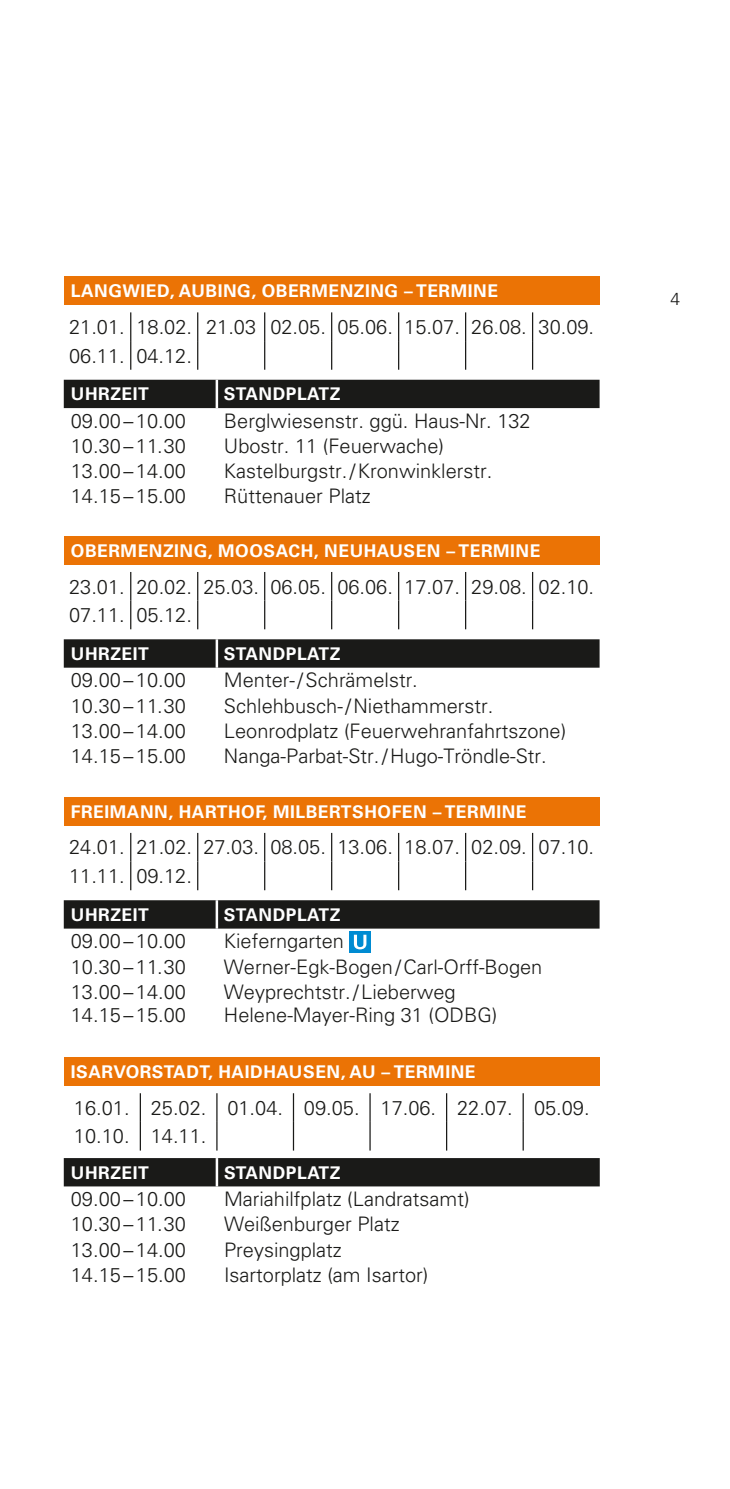
<style>
.page{position:relative;width:730px;height:1489px;background:#fff}
.page>*{position:absolute;margin:0;border:0;box-sizing:border-box;transform-origin:0 0}
.t1{font:300 20px/28.8px "Univers LT Std";color:#1a1a18}
.t2{font:700 17.5px "Univers LT Std";letter-spacing:.03em;color:#fff}
.t3{font:300 17.5px "Univers LT Std";color:#1a1a18}
</style>
<div class="page">
<div style="left:64px;top:276px;width:536px;height:29px;background:#eb7305"></div>
<svg style="left:130px;top:312px;width:1px;height:58px"></svg>
<svg style="left:197px;top:312px;width:1px;height:58px"></svg>
<svg style="left:264px;top:312px;width:1px;height:58px"></svg>
<svg style="left:331px;top:312px;width:1px;height:58px"></svg>
<svg style="left:398px;top:312px;width:1px;height:58px"></svg>
<svg style="left:465px;top:312px;width:1px;height:58px"></svg>
<svg style="left:532px;top:312px;width:1px;height:58px"></svg>
<div style="left:64px;top:380px;width:536px;height:28px;background:#1a1a18"></div>
<hr style="left:216px;top:380px;width:2px;height:28px;background:#fff">
<div style="left:64px;top:536px;width:536px;height:28px;background:#eb7305"></div>
<svg style="left:130px;top:572px;width:1px;height:57px"></svg>
<svg style="left:197px;top:572px;width:1px;height:57px"></svg>
<svg style="left:264px;top:572px;width:1px;height:57px"></svg>
<svg style="left:331px;top:572px;width:1px;height:57px"></svg>
<svg style="left:398px;top:572px;width:1px;height:57px"></svg>
<svg style="left:465px;top:572px;width:1px;height:57px"></svg>
<svg style="left:532px;top:572px;width:1px;height:57px"></svg>
<div style="left:64px;top:639px;width:536px;height:28px;background:#1a1a18"></div>
<hr style="left:216px;top:639px;width:2px;height:28px;background:#fff">
<div style="left:64px;top:797px;width:536px;height:28px;background:#eb7305"></div>
<svg style="left:130px;top:832px;width:1px;height:58px"></svg>
<svg style="left:197px;top:832px;width:1px;height:58px"></svg>
<svg style="left:264px;top:832px;width:1px;height:58px"></svg>
<svg style="left:331px;top:832px;width:1px;height:58px"></svg>
<svg style="left:398px;top:832px;width:1px;height:58px"></svg>
<svg style="left:465px;top:832px;width:1px;height:58px"></svg>
<svg style="left:532px;top:832px;width:1px;height:58px"></svg>
<div style="left:64px;top:900px;width:536px;height:28px;background:#1a1a18"></div>
<hr style="left:216px;top:900px;width:2px;height:28px;background:#fff">
<div style="left:350px;top:931px;width:21px;height:21px;background:#008bd2"></div>
<svg style="left:354px;top:934px;width:12px;height:15px"></svg>
<div style="left:64px;top:1057px;width:536px;height:28px;background:#eb7305"></div>
<div style="left:64px;top:1158px;width:536px;height:28px;background:#1a1a18"></div>
<hr style="left:216px;top:1093px;width:2px;height:28px;background:#1a1a18">
<hr style="left:369px;top:1093px;width:2px;height:28px;background:#1a1a18">
<svg style="left:140px;top:1093px;width:1px;height:57px"></svg>
<hr style="left:216px;top:1121px;width:2px;height:29px;background:#1a1a18">
<svg style="left:293px;top:1093px;width:1px;height:57px"></svg>
<hr style="left:369px;top:1121px;width:2px;height:29px;background:#1a1a18">
<svg style="left:446px;top:1093px;width:1px;height:57px"></svg>
<svg style="left:523px;top:1093px;width:1px;height:57px"></svg>
<hr style="left:216px;top:1157px;width:2px;height:29px;background:#fff">
<p class="t2" style="left:71px;top:280px;width:429px">LANGWIED, AUBING, OBERMENZING – TERMINE</p>
<p class="t1" style="left:69px;top:312px;width:526px">21.01. 18.02. 21.03 02.05. 05.06. 15.07. 26.08. 30.09.<br>06.11. 04.12.</p>
<p class="t2" style="left:71px;top:384px;width:80px">UHRZEIT</p>
<p class="t2" style="left:224px;top:384px;width:118px">STANDPLATZ</p>
<p class="t1" style="left:71px;top:406px;width:117px">09.00–10.00</p>
<p class="t1" style="left:224px;top:406px;width:308px">Berglwiesenstr. ggü. Haus-Nr. 132</p>
<p class="t1" style="left:71px;top:431px;width:117px">10.30–11.30</p>
<p class="t1" style="left:224px;top:431px;width:222px">Ubostr. 11 (Feuerwache)</p>
<p class="t1" style="left:71px;top:456px;width:117px">13.00–14.00</p>
<p class="t1" style="left:224px;top:456px;width:270px">Kastelburgstr./Kronwinklerstr.</p>
<p class="t1" style="left:71px;top:482px;width:117px">14.15–15.00</p>
<p class="t1" style="left:224px;top:482px;width:148px">Rüttenauer Platz</p>
<p class="t2" style="left:71px;top:540px;width:471px">OBERMENZING, MOOSACH, NEUHAUSEN – TERMINE</p>
<p class="t1" style="left:69px;top:572px;width:526px">23.01. 20.02. 25.03. 06.05. 06.06. 17.07. 29.08. 02.10.<br>07.11. 05.12.</p>
<p class="t2" style="left:71px;top:643px;width:80px">UHRZEIT</p>
<p class="t2" style="left:224px;top:643px;width:118px">STANDPLATZ</p>
<p class="t1" style="left:71px;top:666px;width:117px">09.00–10.00</p>
<p class="t1" style="left:224px;top:666px;width:195px">Menter-/Schrämelstr.</p>
<p class="t1" style="left:71px;top:691px;width:117px">10.30–11.30</p>
<p class="t1" style="left:224px;top:691px;width:271px">Schlehbusch-/Niethammerstr.</p>
<p class="t1" style="left:71px;top:716px;width:117px">13.00–14.00</p>
<p class="t1" style="left:224px;top:716px;width:344px">Leonrodplatz (Feuerwehranfahrtszone)</p>
<p class="t1" style="left:71px;top:741px;width:117px">14.15–15.00</p>
<p class="t1" style="left:224px;top:741px;width:324px">Nanga-Parbat-Str./Hugo-Tröndle-Str.</p>
<p class="t2" style="left:71px;top:801px;width:457px">FREIMANN, HARTHOF, MILBERTSHOFEN – TERMINE</p>
<p class="t1" style="left:69px;top:833px;width:526px">24.01. 21.02. 27.03. 08.05. 13.06. 18.07. 02.09. 07.10.<br>11.11. 09.12.</p>
<p class="t2" style="left:71px;top:904px;width:80px">UHRZEIT</p>
<p class="t2" style="left:224px;top:904px;width:118px">STANDPLATZ</p>
<p class="t1" style="left:71px;top:926px;width:117px">09.00–10.00</p>
<p class="t1" style="left:224px;top:926px;width:122px">Kieferngarten</p>
<p class="t1" style="left:71px;top:952px;width:117px">10.30–11.30</p>
<p class="t1" style="left:224px;top:952px;width:320px">Werner-Egk-Bogen/Carl-Orff-Bogen</p>
<p class="t1" style="left:71px;top:977px;width:117px">13.00–14.00</p>
<p class="t1" style="left:224px;top:977px;width:233px">Weyprechtstr./Lieberweg</p>
<p class="t1" style="left:71px;top:1000px;width:117px">14.15–15.00</p>
<p class="t1" style="left:224px;top:1000px;width:275px">Helene-Mayer-Ring 31 (ODBG)</p>
<p class="t2" style="left:71px;top:1061px;width:406px">ISARVORSTADT, HAIDHAUSEN, AU – TERMINE</p>
<p class="t1" style="left:74px;top:1093px;width:517px">16.01. 25.02. 01.04. 09.05. 17.06. 22.07. 05.09.<br>10.10. 14.11.</p>
<p class="t2" style="left:71px;top:1162px;width:80px">UHRZEIT</p>
<p class="t2" style="left:224px;top:1162px;width:118px">STANDPLATZ</p>
<p class="t1" style="left:71px;top:1184px;width:117px">09.00–10.00</p>
<p class="t1" style="left:224px;top:1184px;width:247px">Mariahilfplatz (Landratsamt)</p>
<p class="t1" style="left:71px;top:1209px;width:117px">10.30–11.30</p>
<p class="t1" style="left:224px;top:1209px;width:177px">Weißenburger Platz</p>
<p class="t1" style="left:71px;top:1234px;width:117px">13.00–14.00</p>
<p class="t1" style="left:224px;top:1234px;width:119px">Preysingplatz</p>
<p class="t1" style="left:71px;top:1259px;width:117px">14.15–15.00</p>
<p class="t1" style="left:224px;top:1259px;width:206px">Isartorplatz (am Isartor)</p>
<p class="t3" style="left:671px;top:288px;width:11px">4</p>
</div>
